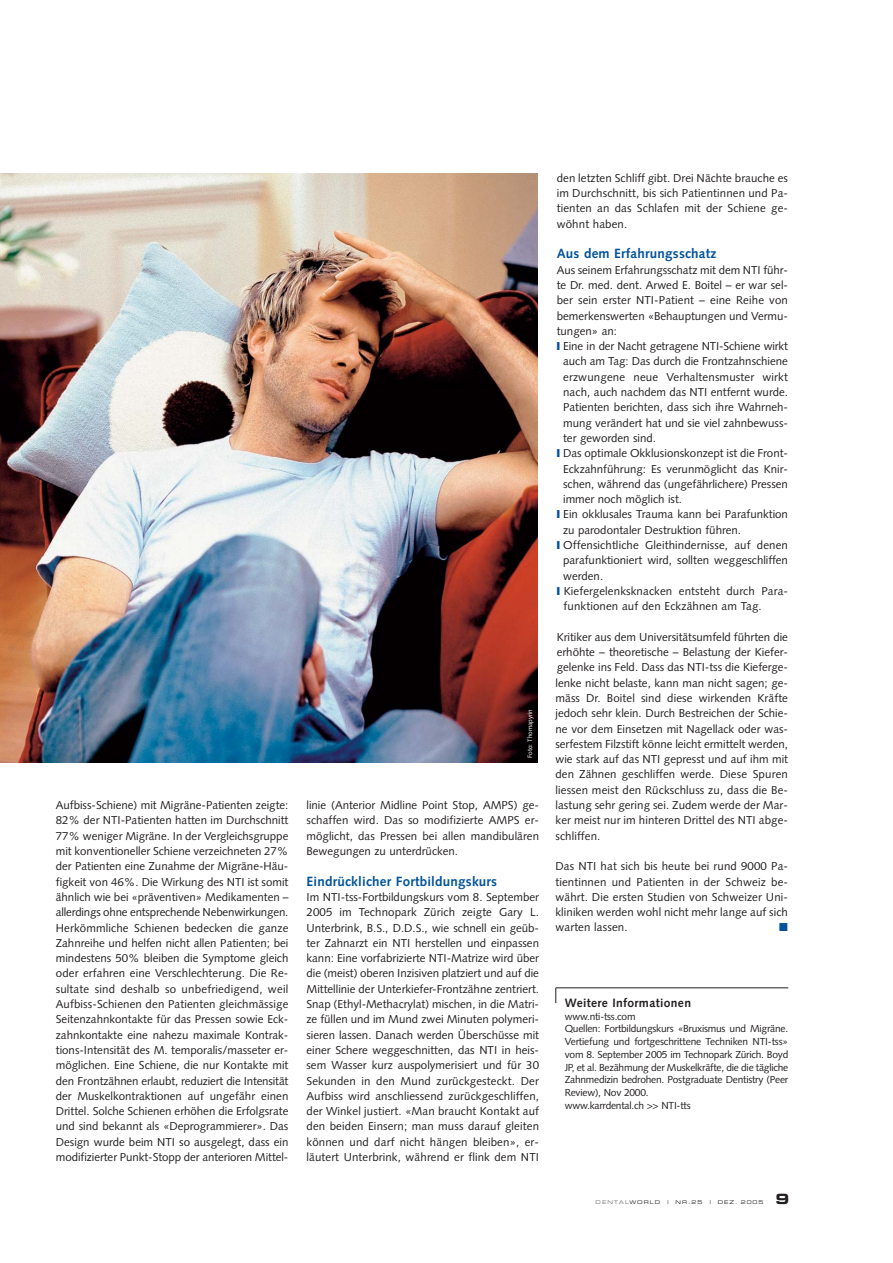
<style>
.page{position:relative;width:893px;height:1263px;background:#fff}
.page>*{position:absolute;margin:0;border:0;box-sizing:border-box;transform-origin:0 0}
.t1{font:14.1px "Eurostile Bold Extended Two";color:#231f20}
.t2{font:700 13.35px "Syntax";letter-spacing:.015em;color:#00529b}
.t3{font:700 12.15px "Syntax";letter-spacing:.03em;color:#231f20}
.t4{font:11.55px/15.3px "Syntax";color:#231f20;text-align:justify}
.t5{font:11.55px "Zapf Dingbats";color:#00529b}
.t6{font:10.2px/12.8px "Syntax";letter-spacing:-.02em;color:#231f20}
.t7{font:6.3px "Syntax";color:#fff}
.t8{font:5.1px "Eurostile Extended Two";letter-spacing:.195em;color:#231f20}
.t9{font:5.1px "Eurostile Extended Two";letter-spacing:.195em;color:#6c6e70}
.s1{color:#00529b}
.s2{color:#231f20}
</style>
<div class="page">
<hr style="left:556px;top:988px;width:232px;height:1px;background:#231f20">
<svg style="left:555px;top:988px;width:1px;height:15px"></svg>
<img style="left:0;top:173px;width:537px;height:590px">
<p class="t7" style="left:527px;top:758px;width:51px;rotate:-90deg">Foto: Thomapyrin</p>
<p class="t4" style="left:56px;top:799px;width:234px">Aufbiss-Schiene) mit Migräne-Patienten zeigte:<br>82% der NTI-Patienten hatten im Durchschnitt 77% weniger Migräne. In der Vergleichsgruppe mit konventioneller Schiene verzeichneten 27% der Patienten eine Zunahme der Migräne-Häu&shy;figkeit von 46%. Die Wirkung des NTI ist somit ähnlich wie bei «präventiven» Medikamenten – allerdings ohne entsprechende Nebenwirkungen.<br>Herkömmliche Schienen bedecken die ganze Zahnreihe und helfen nicht allen Patienten; bei mindestens 50% bleiben die Symptome gleich oder erfahren eine Verschlechterung. Die Re&shy;sultate sind deshalb so unbefriedigend, weil Aufbiss-Schienen den Patienten gleichmässige Seitenzahnkontakte für das Pressen sowie Eck&shy;zahnkontakte eine nahezu maximale Kontrak&shy;tions-Intensität des M. temporalis/masseter er&shy;möglichen. Eine Schiene, die nur Kontakte mit den Frontzähnen erlaubt, reduziert die Intensität der Muskelkontraktionen auf ungefähr einen Drittel. Solche Schienen erhöhen die Erfolgsrate und sind bekannt als «Deprogrammierer». Das Design wurde beim NTI so ausgelegt, dass ein modifizierter Punkt-Stopp der anterioren Mittel-</p>
<p class="t4" style="left:306px;top:799px;width:234px">linie (Anterior Midline Point Stop, AMPS) ge&shy;schaffen wird. Das so modifizierte AMPS er&shy;möglicht, das Pressen bei allen mandibulären Bewegungen zu unterdrücken.</p>
<p class="t2" style="left:306px;top:876px;width:192px">Eindrücklicher Fortbildungskurs</p>
<p class="t4" style="left:306px;top:890px;width:234px">Im NTI-tss-Fortbildungskurs vom 8. September 2005 im Technopark Zürich zeigte Gary L.<br>Unterbrink, B.S., D.D.S., wie schnell ein geüb&shy;ter Zahnarzt ein NTI herstellen und einpassen kann: Eine vorfabrizierte NTI-Matrize wird über die (meist) oberen Inzisiven platziert und auf die Mittellinie der Unterkiefer-Frontzähne zentriert.<br>Snap (Ethyl-Methacrylat) mischen, in die Matri&shy;ze füllen und im Mund zwei Minuten polymeri&shy;sieren lassen. Danach werden Überschüsse mit einer Schere weggeschnitten, das NTI in heis&shy;sem Wasser kurz auspolymerisiert und für 30<br>Sekunden in den Mund zurückgesteckt. Der Aufbiss wird anschliessend zurückgeschliffen, der Winkel justiert. «Man braucht Kontakt auf den beiden Einsern; man muss darauf gleiten können und darf nicht hängen bleiben», er&shy;läutert Unterbrink, während er flink dem NTI</p>
<p class="t4" style="left:557px;top:171px;width:233px">den letzten Schliff gibt. Drei Nächte brauche es im Durchschnitt, bis sich Patientinnen und Pa&shy;tienten an das Schlafen mit der Schiene ge&shy;wöhnt haben.</p>
<p class="t2" style="left:557px;top:248px;width:161px">Aus dem Erfahrungsschatz</p>
<p class="t4" style="left:557px;top:263px;width:233px">Aus seinem Erfahrungsschatz mit dem NTI führ-</p>
<p class="t4" style="left:557px;top:278px;width:233px">te Dr. med. dent. Arwed E. Boitel – er war sel-</p>
<p class="t4" style="left:557px;top:294px;width:233px">ber sein erster NTI-Patient – eine Reihe von</p>
<p class="t4" style="left:557px;top:309px;width:233px">bemerkenswerten «Behauptungen und Vermu-</p>
<p class="t4" style="left:557px;top:324px;width:62px">tungen» an:</p>
<p class="t4" style="left:557px;top:340px;width:233px"><span class="s1">❙</span> Eine in der Nacht getragene NTI-Schiene wirkt</p>
<p class="t4" style="left:563px;top:355px;width:226px">auch am Tag: Das durch die Frontzahnschiene</p>
<p class="t4" style="left:563px;top:370px;width:226px">erzwungene neue Verhaltensmuster wirkt</p>
<p class="t4" style="left:563px;top:385px;width:226px">nach, auch nachdem das NTI entfernt wurde.</p>
<p class="t4" style="left:563px;top:401px;width:226px">Patienten berichten, dass sich ihre Wahrneh-</p>
<p class="t4" style="left:563px;top:416px;width:226px">mung verändert hat und sie viel zahnbewuss-</p>
<p class="t4" style="left:563px;top:431px;width:94px">ter geworden sind.</p>
<p class="t4" style="left:557px;top:447px;width:233px"><span class="s1">❙</span> Das optimale Okklusionskonzept ist die Front-</p>
<p class="t4" style="left:563px;top:462px;width:226px">Eckzahnführung: Es verunmöglicht das Knir-</p>
<p class="t4" style="left:563px;top:477px;width:226px">schen, während das (ungefährlichere) Pressen</p>
<p class="t4" style="left:563px;top:493px;width:120px">immer noch möglich ist.</p>
<p class="t4" style="left:557px;top:508px;width:233px"><span class="s1">❙</span> Ein okklusales Trauma kann bei Parafunktion</p>
<p class="t4" style="left:563px;top:523px;width:179px">zu parodontaler Destruktion führen.</p>
<p class="t4" style="left:557px;top:538px;width:233px"><span class="s1">❙</span> Offensichtliche Gleithindernisse, auf denen</p>
<p class="t4" style="left:563px;top:554px;width:226px">parafunktioniert wird, sollten weggeschliffen</p>
<p class="t4" style="left:563px;top:569px;width:42px">werden.</p>
<p class="t4" style="left:557px;top:584px;width:233px"><span class="s1">❙</span> Kiefergelenksknacken entsteht durch Para-</p>
<p class="t4" style="left:563px;top:600px;width:200px">funktionen auf den Eckzähnen am Tag.</p>
<p class="t4" style="left:555px;top:630px;width:234px">Kritiker aus dem Universitätsumfeld führten die erhöhte – theoretische – Belastung der Kiefer&shy;gelenke ins Feld. Dass das NTI-tss die Kieferge&shy;lenke nicht belaste, kann man nicht sagen; ge&shy;mäss Dr. Boitel sind diese wirkenden Kräfte jedoch sehr klein. Durch Bestreichen der Schie&shy;ne vor dem Einsetzen mit Nagellack oder was&shy;serfestem Filzstift könne leicht ermittelt werden, wie stark auf das NTI gepresst und auf ihm mit den Zähnen geschliffen werde. Diese Spuren liessen meist den Rückschluss zu, dass die Be&shy;lastung sehr gering sei. Zudem werde der Mar&shy;ker meist nur im hinteren Drittel des NTI abge&shy;schliffen.</p>
<p class="t4" style="left:555px;top:860px;width:234px">Das NTI hat sich bis heute bei rund 9000 Pa&shy;tientinnen und Patienten in der Schweiz be&shy;währt. Die ersten Studien von Schweizer Uni&shy;kliniken werden wohl nicht mehr lange auf sich warten lassen.</p>
<p class="t5" style="left:779px;top:922px;width:10px">■</p>
<p class="t3" style="left:565px;top:998px;width:128px">Weitere Informationen</p>
<p class="t6" style="left:565px;top:1011px;width:225px">www.nti-tss.com<br>Quellen: Fortbildungskurs «Bruxismus und Migräne.<br>Vertiefung und fortgeschrittene Techniken NTI-tss» vom 8. September 2005 im Technopark Zürich. Boyd JP, et al. Bezähmung der Muskelkräfte, die die tägliche Zahnmedizin bedrohen. Postgraduate Dentistry (Peer Review), Nov 2000.<br>www.karrdental.ch &gt;&gt; NTI-tts</p>
<p class="t9" style="left:596px;top:1200px;width:66px">DENTAL<span class="s2">WORLD</span></p>
<p class="t8" style="left:667px;top:1200px;width:3px">|</p>
<p class="t8" style="left:675px;top:1200px;width:28px">NR.25</p>
<p class="t8" style="left:710px;top:1200px;width:3px">|</p>
<p class="t8" style="left:718px;top:1200px;width:47px">DEZ. 2005</p>
<p class="t1" style="left:775px;top:1193px;width:15px">9</p>
</div>
